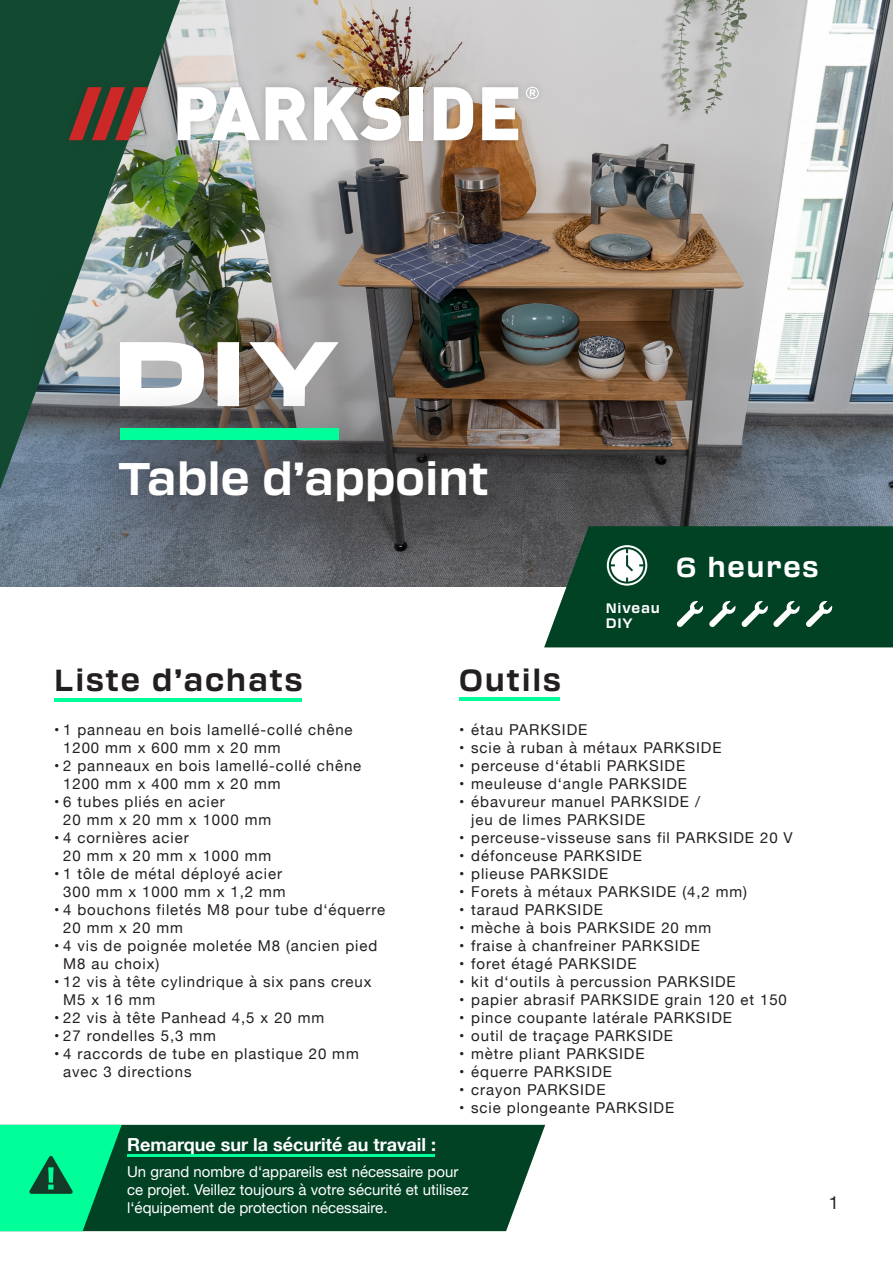
<style>
.page{position:relative;width:893px;height:1263px;background:#fff}
.page>*{position:absolute;margin:0;border:0;box-sizing:border-box;transform-origin:0 0}
.t1{font:900 expanded 90px "Transducer";color:#fff}
.t2{font:700 45px "Transducer";color:#fff}
.t3{font:700 30px "Transducer";letter-spacing:.06em;color:#231f20}
.t4{font:700 27px "Transducer";letter-spacing:.06em;color:#fff}
.t5{font:700 18px "Helvetica Neue";color:#fff}
.t6{font:18px "Helvetica Neue";color:#231f20}
.t7{font:15px/18px "Helvetica Neue";letter-spacing:.06em;color:#231f20}
.t8{font:15px/18px "Helvetica Neue";color:#fff}
.t9{font:700 13.5px/15px "Transducer";letter-spacing:.06em;color:#fff}
</style>
<div class="page">
<img style="left:0;top:0;width:893px;height:587px">
<svg style="left:544px;top:526px;width:349px;height:121px;background:#144d33"></svg>
<svg style="left:0;top:0;width:180px;height:489px;background:#26573c"></svg>
<div style="left:62px;top:79px;width:485px;height:70px;background:#231f20;opacity:.2"></div>
<svg style="left:69px;top:87px;width:79px;height:53px;background:#844239"></svg>
<svg style="left:177px;top:87px;width:83px;height:53px"></svg>
<svg style="left:266px;top:87px;width:42px;height:53px"></svg>
<svg style="left:314px;top:87px;width:87px;height:54px"></svg>
<div style="left:409px;top:87px;width:13px;height:53px;background:#fff"></div>
<svg style="left:434px;top:87px;width:40px;height:53px"></svg>
<svg style="left:482px;top:87px;width:36px;height:53px"></svg>
<svg style="left:526px;top:87px;width:13px;height:12px"></svg>
<div style="left:24px;top:245px;width:398px;height:258px;background:#231f20;opacity:.8"></div>
<svg style="left:46px;top:384px;width:517px;height:193px;background:#5b5d61"></svg>
<div style="left:120px;top:428px;width:219px;height:11px;background:#0f9"></div>
<hr style="left:54px;top:698px;width:248px;height:3px;background:#0f9">
<hr style="left:459px;top:698px;width:101px;height:3px;background:#0f9">
<div style="left:122px;top:1125px;width:423px;height:106px;background:#014124"></div>
<hr style="left:127px;top:1155px;width:308px;height:2px;background:#0f9">
<svg style="left:0;top:1125px;width:122px;height:106px;background:#01d37e"></svg>
<h1 class="t1" style="left:115px;top:304px;width:225px">DIY</h1>
<h2 class="t2" style="left:118px;top:447px;width:372px">Table d’appoint</h2>
<p class="t9" style="left:606px;top:599px;width:56px">Niveau<br>DIY</p>
<h3 class="t4" style="left:676px;top:548px;width:144px">6 heures</h3>
<h3 class="t3" style="left:54px;top:659px;width:250px">Liste d’achats</h3>
<p class="t7" style="left:63px;top:721px;width:291px;text-indent:-9px">• 1 panneau en bois lamellé-collé chêne<br>1200 mm x 600 mm x 20 mm</p>
<p class="t7" style="left:63px;top:757px;width:300px;text-indent:-9px">• 2 panneaux en bois lamellé-collé chêne<br>1200 mm x 400 mm x 20 mm</p>
<p class="t7" style="left:63px;top:793px;width:210px;text-indent:-9px">• 6 tubes pliés en acier<br>20 mm x 20 mm x 1000 mm</p>
<p class="t7" style="left:63px;top:829px;width:210px;text-indent:-9px">• 4 cornières acier<br>20 mm x 20 mm x 1000 mm</p>
<p class="t7" style="left:54px;top:865px;width:233px;text-align:right">• 1 tôle de métal déployé acier<br>300 mm x 1000 mm x 1,2 mm</p>
<p class="t7" style="left:63px;top:901px;width:323px;text-indent:-9px">• 4 bouchons filetés M8 pour tube d‘équerre<br>20 mm x 20 mm</p>
<p class="t7" style="left:63px;top:937px;width:316px;text-indent:-9px">• 4 vis de poignée moletée M8 (ancien pied<br>M8 au choix)</p>
<p class="t7" style="left:63px;top:973px;width:310px;text-indent:-9px">• 12 vis à tête cylindrique à six pans creux<br>M5 x 16 mm</p>
<p class="t7" style="left:54px;top:1009px;width:272px">• 22 vis à tête Panhead 4,5 x 20 mm</p>
<p class="t7" style="left:54px;top:1027px;width:163px">• 27 rondelles 5,3 mm</p>
<p class="t7" style="left:63px;top:1045px;width:297px;text-indent:-9px">• 4 raccords de tube en plastique 20 mm avec 3 directions</p>
<h3 class="t3" style="left:459px;top:659px;width:103px">Outils</h3>
<p class="t7" style="left:459px;top:721px;width:130px">• étau PARKSIDE</p>
<p class="t7" style="left:459px;top:739px;width:264px">• scie à ruban à métaux PARKSIDE</p>
<p class="t7" style="left:459px;top:757px;width:227px">• perceuse d‘établi PARKSIDE</p>
<p class="t7" style="left:459px;top:775px;width:229px">• meuleuse d‘angle PARKSIDE</p>
<p class="t7" style="left:471px;top:793px;width:230px;text-indent:-12px">• ébavureur manuel PARKSIDE / jeu de limes PARKSIDE</p>
<p class="t7" style="left:459px;top:829px;width:335px">• perceuse-visseuse sans fil PARKSIDE 20 V</p>
<p class="t7" style="left:459px;top:847px;width:184px">• défonceuse PARKSIDE</p>
<p class="t7" style="left:459px;top:865px;width:151px">• plieuse PARKSIDE</p>
<p class="t7" style="left:459px;top:883px;width:289px">• Forets à métaux PARKSIDE (4,2 mm)</p>
<p class="t7" style="left:459px;top:901px;width:145px">• taraud PARKSIDE</p>
<p class="t7" style="left:459px;top:919px;width:254px">• mèche à bois PARKSIDE 20 mm</p>
<p class="t7" style="left:459px;top:937px;width:242px">• fraise à chanfreiner PARKSIDE</p>
<p class="t7" style="left:459px;top:955px;width:179px">• foret étagé PARKSIDE</p>
<p class="t7" style="left:459px;top:973px;width:278px">• kit d‘outils à percussion PARKSIDE</p>
<p class="t7" style="left:459px;top:991px;width:329px">• papier abrasif PARKSIDE grain 120 et 150</p>
<p class="t7" style="left:459px;top:1009px;width:274px">• pince coupante latérale PARKSIDE</p>
<p class="t7" style="left:459px;top:1027px;width:215px">• outil de traçage PARKSIDE</p>
<p class="t7" style="left:459px;top:1045px;width:187px">• mètre pliant PARKSIDE</p>
<p class="t7" style="left:459px;top:1063px;width:154px">• équerre PARKSIDE</p>
<p class="t7" style="left:459px;top:1081px;width:148px">• crayon PARKSIDE</p>
<p class="t7" style="left:459px;top:1099px;width:216px">• scie plongeante PARKSIDE</p>
<p class="t5" style="left:127px;top:1130px;width:310px">Remarque sur la sécurité au travail :</p>
<p class="t8" style="left:127px;top:1164px;width:343px">Un grand nombre d‘appareils est nécessaire pour ce projet. Veillez toujours à votre sécurité et utilisez l‘équipement de protection nécessaire.</p>
<p class="t6" style="left:829px;top:1189px;width:12px">1</p>
</div>
